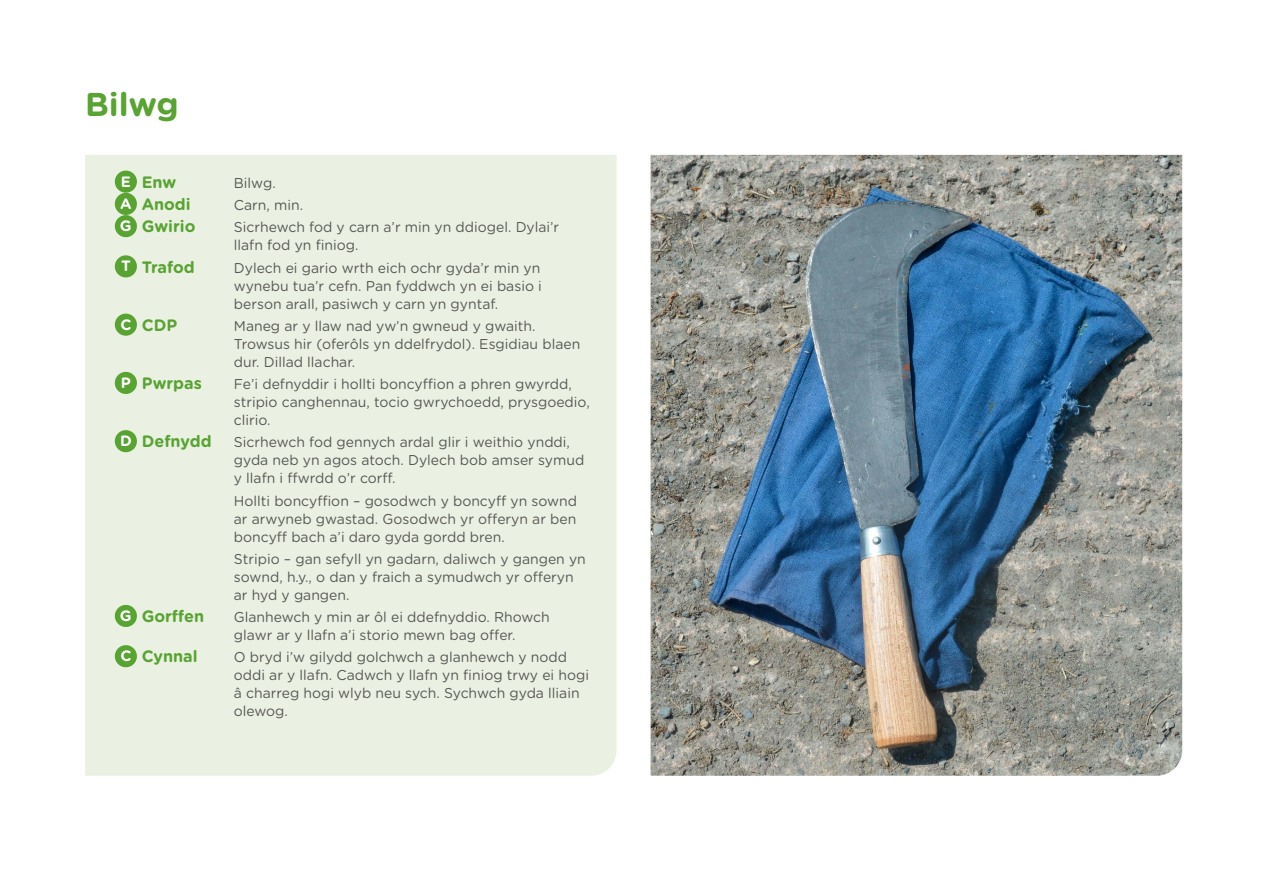
<style>
.page{position:relative;width:1263px;height:893px;background:#fff}
.page>*{position:absolute;margin:0;border:0;box-sizing:border-box;transform-origin:0 0}
.t1{font:700 33px "Gotham Rounded";color:#58a332}
.Subtiles{font:700 16.5px "Gotham Rounded";color:#58a332}
.t2{font:700 15px "Gotham Rounded";color:#fff}
.Subtiles-2{font:14.25px/18px "Gotham Rounded";color:#575756}
</style>
<div class="page">
<div style="left:85px;top:155px;width:532px;height:621px;background:#ebf1e2"></div>
<img style="left:651px;top:155px;width:531px;height:621px">
<div style="left:115px;top:171px;width:22px;height:22px;background:#58a332;border-radius:50%"></div>
<div style="left:115px;top:193px;width:22px;height:22px;background:#58a332;border-radius:50%"></div>
<div style="left:115px;top:215px;width:22px;height:22px;background:#58a332;border-radius:50%"></div>
<div style="left:115px;top:255px;width:22px;height:22px;background:#58a332;border-radius:50%"></div>
<div style="left:115px;top:314px;width:22px;height:22px;background:#58a332;border-radius:50%"></div>
<div style="left:115px;top:372px;width:22px;height:22px;background:#58a332;border-radius:50%"></div>
<div style="left:115px;top:430px;width:22px;height:22px;background:#58a332;border-radius:50%"></div>
<div style="left:115px;top:605px;width:22px;height:22px;background:#58a332;border-radius:50%"></div>
<div style="left:115px;top:645px;width:22px;height:22px;background:#58a332;border-radius:50%"></div>
<p class="t1" style="left:85px;top:80px;width:95px">Bilwg</p>
<p class="t2" style="left:121px;top:170px;width:12px">E</p>
<p class="Subtiles" style="left:142px;top:170px;width:36px">Enw</p>
<p class="Subtiles-2" style="left:234px;top:173px;width:43px">Bilwg.</p>
<p class="t2" style="left:120px;top:193px;width:13px">A</p>
<p class="Subtiles" style="left:142px;top:192px;width:50px">Anodi</p>
<p class="Subtiles-2" style="left:234px;top:195px;width:71px">Carn, min.</p>
<p class="t2" style="left:120px;top:215px;width:13px">G</p>
<p class="Subtiles" style="left:142px;top:214px;width:55px">Gwirio</p>
<p class="Subtiles-2" style="left:234px;top:218px;width:327px">Sicrhewch fod y carn a’r min yn ddiogel. Dylai’r llafn fod yn finiog.</p>
<p class="t2" style="left:121px;top:255px;width:11px">T</p>
<p class="Subtiles" style="left:142px;top:255px;width:55px">Trafod</p>
<p class="Subtiles-2" style="left:234px;top:258px;width:309px;text-align:justify">Dylech ei gario wrth eich ochr gyda’r min yn wynebu tua’r cefn. Pan fyddwch yn ei basio i berson arall, pasiwch y carn yn gyntaf.</p>
<p class="t2" style="left:120px;top:313px;width:13px">C</p>
<p class="Subtiles" style="left:142px;top:313px;width:37px">CDP</p>
<p class="Subtiles-2" style="left:234px;top:316px;width:348px">Maneg ar y llaw nad yw’n gwneud y gwaith.<br>Trowsus hir (oferôls yn ddelfrydol). Esgidiau blaen dur. Dillad llachar.</p>
<p class="t2" style="left:121px;top:372px;width:12px">P</p>
<p class="Subtiles" style="left:142px;top:371px;width:62px">Pwrpas</p>
<p class="Subtiles-2" style="left:234px;top:374px;width:357px">Fe’i defnyddir i hollti boncyffion a phren gwyrdd, stripio canghennau, tocio gwrychoedd, prysgoedio, clirio.</p>
<p class="t2" style="left:120px;top:430px;width:13px">D</p>
<p class="Subtiles" style="left:142px;top:429px;width:71px">Defnydd</p>
<p class="Subtiles-2" style="left:234px;top:433px;width:352px">Sicrhewch fod gennych ardal glir i weithio ynddi, gyda neb yn agos atoch. Dylech bob amser symud y llafn i ffwrdd o’r corff.</p>
<p class="Subtiles-2" style="left:234px;top:491px;width:345px;text-align:justify">Hollti boncyffion – gosodwch y boncyff yn sownd ar arwyneb gwastad. Gosodwch yr offeryn ar ben boncyff bach a’i daro gyda gordd bren.</p>
<p class="Subtiles-2" style="left:234px;top:549px;width:353px">Stripio – gan sefyll yn gadarn, daliwch y gangen yn sownd, h.y., o dan y fraich a symudwch yr offeryn ar hyd y gangen.</p>
<p class="t2" style="left:120px;top:605px;width:13px">G</p>
<p class="Subtiles" style="left:142px;top:604px;width:64px">Gorffen</p>
<p class="Subtiles-2" style="left:234px;top:607px;width:317px">Glanhewch y min ar ôl ei ddefnyddio. Rhowch glawr ar y llafn a’i storio mewn bag offer.</p>
<p class="t2" style="left:120px;top:645px;width:13px">C</p>
<p class="Subtiles" style="left:142px;top:644px;width:57px">Cynnal</p>
<p class="Subtiles-2" style="left:234px;top:648px;width:357px">O bryd i’w gilydd golchwch a glanhewch y nodd oddi ar y llafn. Cadwch y llafn yn finiog trwy ei hogi â charreg hogi wlyb neu sych. Sychwch gyda lliain olewog.</p>
</div>
